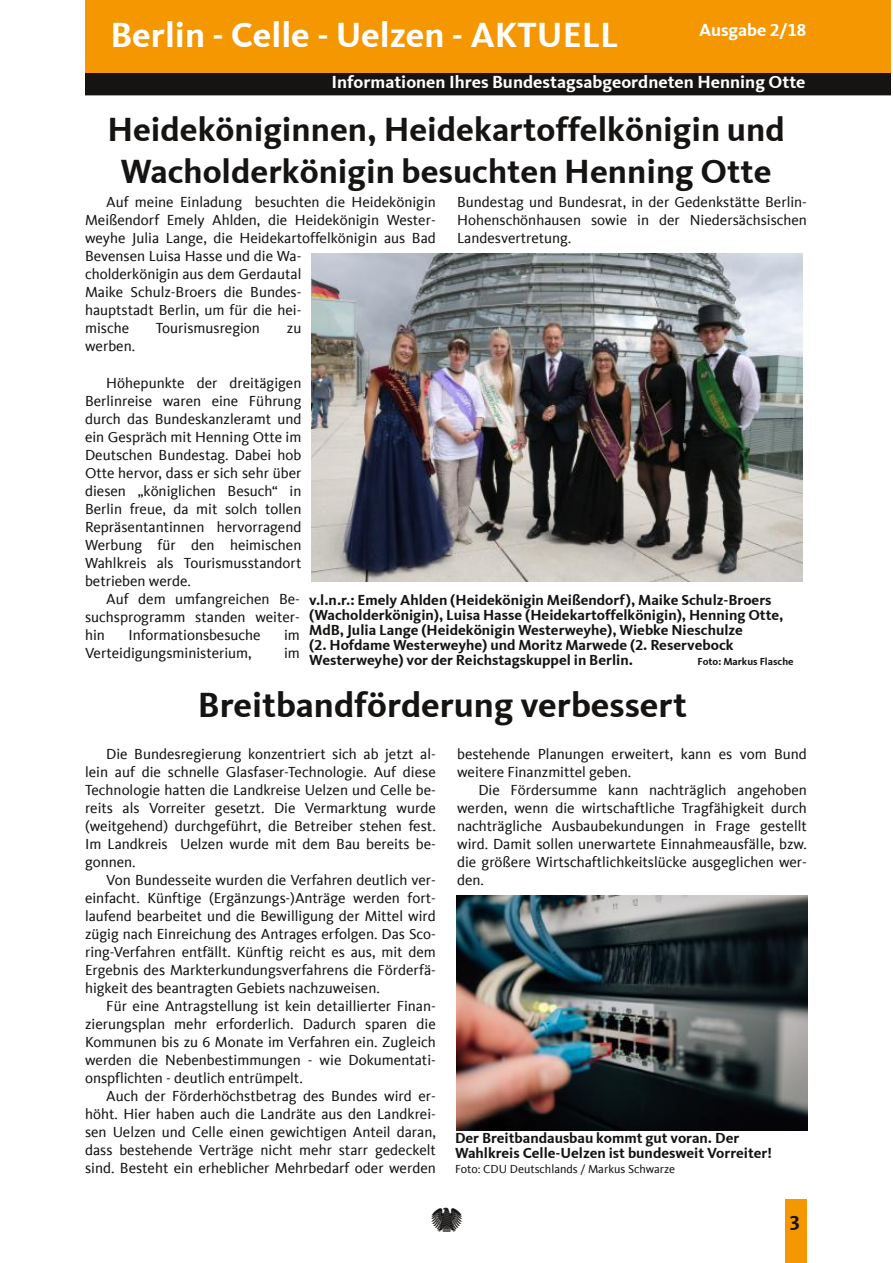
<style>
.page{position:relative;width:893px;height:1263px;background:#fff}
.page>*{position:absolute;margin:0;border:0;box-sizing:border-box;transform-origin:0 0}
.t1{font:700 36px "CDU Kievit Tab";color:#161413}
.t2{font:700 36px "CDU Kievit Tab";color:#fff}
.t3{font:700 34.5px/42px "CDU Kievit Tab";color:#161413;text-align:center}
.t4{font:700 21px "CDU Kievit Tab";color:#161413}
.t5{font:700 18px "CDU Kievit Tab";color:#fff}
.t6{font:15px/18px "CDU Kievit Tab";color:#161413;text-align:justify}
.t7{font:700 15px/15px "CDU Kievit Tab";color:#161413}
.t8{font:12px "CDU Kievit Tab";color:#161413}
.t9{font:700 10.5px "CDU Kievit Tab";color:#161413}
</style>
<div class="page">
<div style="left:85px;top:0;width:806px;height:95px;background:#f49700"></div>
<div style="left:85px;top:73px;width:806px;height:22px;background:#161413"></div>
<div style="left:785px;top:1199px;width:21px;height:64px;background:#f49700"></div>
<img style="left:311px;top:254px;width:492px;height:327px">
<img style="left:457px;top:896px;width:351px;height:234px">
<h1 class="t2" style="left:111px;top:22px;width:510px">Berlin - Celle - Uelzen - AKTUELL</h1>
<p class="t5" style="left:331px;top:76px;width:476px">Informationen Ihres Bundestagsabgeordneten Henning Otte</p>
<p class="t5" style="left:699px;top:24px;width:109px">Ausgabe 2/18</p>
<h2 class="t3" style="left:107px;top:112px;width:679px">Heideköniginnen, Heidekartoffelkönigin und<br>Wacholderkönigin besuchten Henning Otte</h2>
<p class="t6" style="left:85px;top:194px;width:352px;text-align:left;text-indent:21px">Auf meine Einladung besuchten die Heidekönigin Meißendorf Emely Ahlden, die Heidekönigin Wester&shy;weyhe Julia Lange, die Heidekartoffelkönigin aus Bad Bevensen Luisa Hasse und die Wa-<br>cholderkönigin aus dem Gerdautal<br>Maike Schulz-Broers die Bundes-<br>hauptstadt Berlin, um für die hei-<br>mische</p>
<p class="t6" style="left:156px;top:320px;width:106px">Tourismusregion</p>
<p class="t6" style="left:287px;top:320px;width:16px">zu</p>
<p class="t6" style="left:457px;top:193px;width:351px">Bundestag und Bundesrat, in der Gedenkstätte Berlin-Hohenschönhausen sowie in der Niedersächsischen Landesvertretung.</p>
<p class="t6" style="left:85px;top:338px;width:52px">werben.</p>
<p class="t6" style="left:85px;top:374px;width:218px;text-indent:21px">Höhepunkte der dreitägigen Berlinreise waren eine Führung durch das Bundeskanzleramt und ein Gespräch mit Henning Otte im Deutschen Bundestag. Dabei hob Otte hervor, dass er sich sehr über diesen „königlichen Besuch“ in Berlin freue, da mit solch tollen Repräsentantinnen hervorragend Werbung für den heimischen Wahlkreis als Tourismusstandort betrieben werde.</p>
<p class="t6" style="left:85px;top:590px;width:216px;text-indent:21px">Auf dem umfangreichen Be&shy;suchsprogramm standen weiter&shy;hin</p>
<p class="t6" style="left:128px;top:626px;width:134px">Informationsbesuche</p>
<p class="t6" style="left:284px;top:626px;width:17px">im</p>
<p class="t6" style="left:85px;top:644px;width:168px">Verteidigungsministerium,</p>
<p class="t6" style="left:284px;top:644px;width:17px">im</p>
<p class="t7" style="left:309px;top:593px;width:476px">v.l.n.r.: Emely Ahlden (Heidekönigin Meißendorf), Maike Schulz-Broers (Wacholderkönigin), Luisa Hasse (Heidekartoffelkönigin), Henning Otte, MdB, Julia Lange (Heidekönigin Westerweyhe), Wiebke Nieschulze<br>(2. Hofdame Westerweyhe) und Moritz Marwede (2. Reservebock Westerweyhe) vor der Reichstagskuppel in Berlin.</p>
<p class="t9" style="left:697px;top:657px;width:98px">Foto: Markus Flasche</p>
<h1 class="t1" style="left:198px;top:691px;width:491px">Breitbandförderung verbessert</h1>
<p class="t6" style="left:85px;top:745px;width:352px;text-indent:21px">Die Bundesregierung konzentriert sich ab jetzt al&shy;lein auf die schnelle Glasfaser-Technologie. Auf diese Technologie hatten die Landkreise Uelzen und Celle be&shy;reits als Vorreiter gesetzt. Die Vermarktung wurde (weitgehend) durchgeführt, die Betreiber stehen fest.<br>Im Landkreis Uelzen wurde mit dem Bau bereits be&shy;gonnen.</p>
<p class="t6" style="left:85px;top:871px;width:352px;text-indent:21px">Von Bundesseite wurden die Verfahren deutlich ver&shy;einfacht. Künftige (Ergänzungs-)Anträge werden fort&shy;laufend bearbeitet und die Bewilligung der Mittel wird zügig nach Einreichung des Antrages erfolgen. Das Sco&shy;ring-Verfahren entfällt. Künftig reicht es aus, mit dem Ergebnis des Markterkundungsverfahrens die Förderfä&shy;higkeit des beantragten Gebiets nachzuweisen.</p>
<p class="t6" style="left:85px;top:997px;width:352px;text-indent:21px">Für eine Antragstellung ist kein detaillierter Finan&shy;zierungsplan mehr erforderlich. Dadurch sparen die Kommunen bis zu 6 Monate im Verfahren ein. Zugleich werden die Nebenbestimmungen - wie Dokumentati&shy;onspflichten - deutlich entrümpelt.</p>
<p class="t6" style="left:85px;top:1087px;width:352px;text-indent:21px">Auch der Förderhöchstbetrag des Bundes wird er&shy;höht. Hier haben auch die Landräte aus den Landkrei&shy;sen Uelzen und Celle einen gewichtigen Anteil daran, dass bestehende Verträge nicht mehr starr gedeckelt sind. Besteht ein erheblicher Mehrbedarf oder werden</p>
<p class="t6" style="left:457px;top:745px;width:351px">bestehende Planungen erweitert, kann es vom Bund weitere Finanzmittel geben.</p>
<p class="t6" style="left:457px;top:781px;width:351px;text-indent:21px">Die Fördersumme kann nachträglich angehoben werden, wenn die wirtschaftliche Tragfähigkeit durch nachträgliche Ausbaubekundungen in Frage gestellt wird. Damit sollen unerwartete Einnahmeausfälle, bzw. die größere Wirtschaftlichkeitslücke ausgeglichen wer&shy;den.</p>
<p class="t7" style="left:455px;top:1132px;width:318px">Der Breitbandausbau kommt gut voran. Der<br>Wahlkreis Celle-Uelzen ist bundesweit Vorreiter!</p>
<p class="t8" style="left:455px;top:1162px;width:222px">Foto: CDU Deutschlands / Markus Schwarze</p>
<h3 class="t4" style="left:789px;top:1216px;width:12px">3</h3>
</div>
